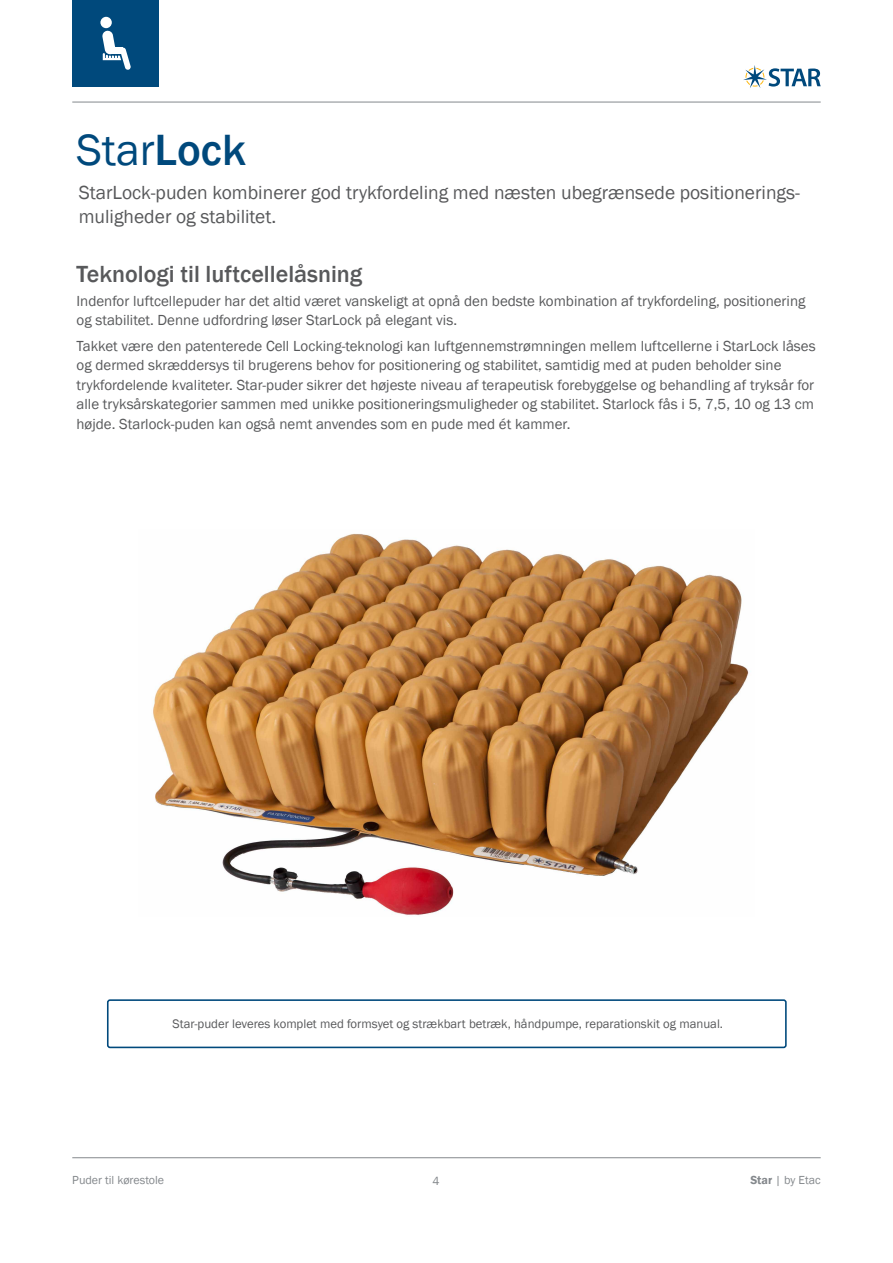
<style>
.page{position:relative;width:893px;height:1263px;background:#fff}
.page>*{position:absolute;margin:0;border:0;box-sizing:border-box;transform-origin:0 0}
.t1{font:45px "Franklin Gothic";color:#00497c}
.t2{font:500 24px "Franklin Gothic";color:#58595b}
.t3{font:19.5px/23.4px "Franklin Gothic";color:#58595b}
.t4{font:15px/19.5px "Franklin Gothic";color:#58595b}
.t5{font:12.75px "Franklin Gothic";color:#58595b}
.t6{font:12px "Franklin Gothic";color:#84888c}
.s1{font-weight:500}
.s2{font-weight:600}
</style>
<div class="page">
<hr style="left:72px;top:102px;width:749px;height:1px;background:#84888c">
<hr style="left:72px;top:1157px;width:749px;height:1px;background:#84888c">
<svg style="left:743px;top:65px;width:78px;height:23px"></svg>
<div style="left:72px;top:0;width:87px;height:87px;background:#00497c"></div>
<div style="left:100px;top:17px;width:12px;height:11px;background:#fff;border-radius:50%"></div>
<svg style="left:102px;top:30px;width:29px;height:40px"></svg>
<img style="left:153px;top:533px;width:596px;height:382px">
<div style="left:107px;top:999px;width:680px;height:49px;border:2px solid #00497c;border-radius:2px"></div>
<h1 class="t1" style="left:77px;top:122px;width:171px">Star<span class="s1">Lock</span></h1>
<h3 class="t3" style="left:79px;top:182px;width:723px">StarLock-puden kombinerer god trykfordeling med næsten ubegrænsede positionerings&shy;muligheder og stabilitet.</h3>
<h2 class="t2" style="left:77px;top:259px;width:287px">Teknologi til luftcellelåsning</h2>
<p class="t4" style="left:77px;top:291px;width:730px">Indenfor luftcellepuder har det altid været vanskeligt at opnå den bedste kombination af trykfordeling, positionering og stabilitet. Denne udfordring løser StarLock på elegant vis.</p>
<p class="t4" style="left:77px;top:336px;width:741px">Takket være den patenterede Cell Locking-teknologi kan luftgennemstrømningen mellem luftcellerne i StarLock låses og dermed skræddersys til brugerens behov for positionering og stabilitet, samtidig med at puden beholder sine trykfordelende kvaliteter. Star-puder sikrer det højeste niveau af terapeutisk forebyggelse og behandling af tryksår for alle tryksårskategorier sammen med unikke positioneringsmuligheder og stabilitet. Starlock fås i 5, 7,5, 10 og 13 cm højde. Starlock-puden kan også nemt anvendes som en pude med ét kammer.</p>
<p class="t5" style="left:173px;top:1016px;width:552px">Star-puder leveres komplet med formsyet og strækbart betræk, håndpumpe, reparationskit og manual.</p>
<p class="t6" style="left:72px;top:1173px;width:93px">Puder til kørestole</p>
<p class="t6" style="left:432px;top:1174px;width:9px">4</p>
<p class="t6" style="left:750px;top:1173px;width:72px"><span class="s2">Star</span> | by Etac</p>
</div>
